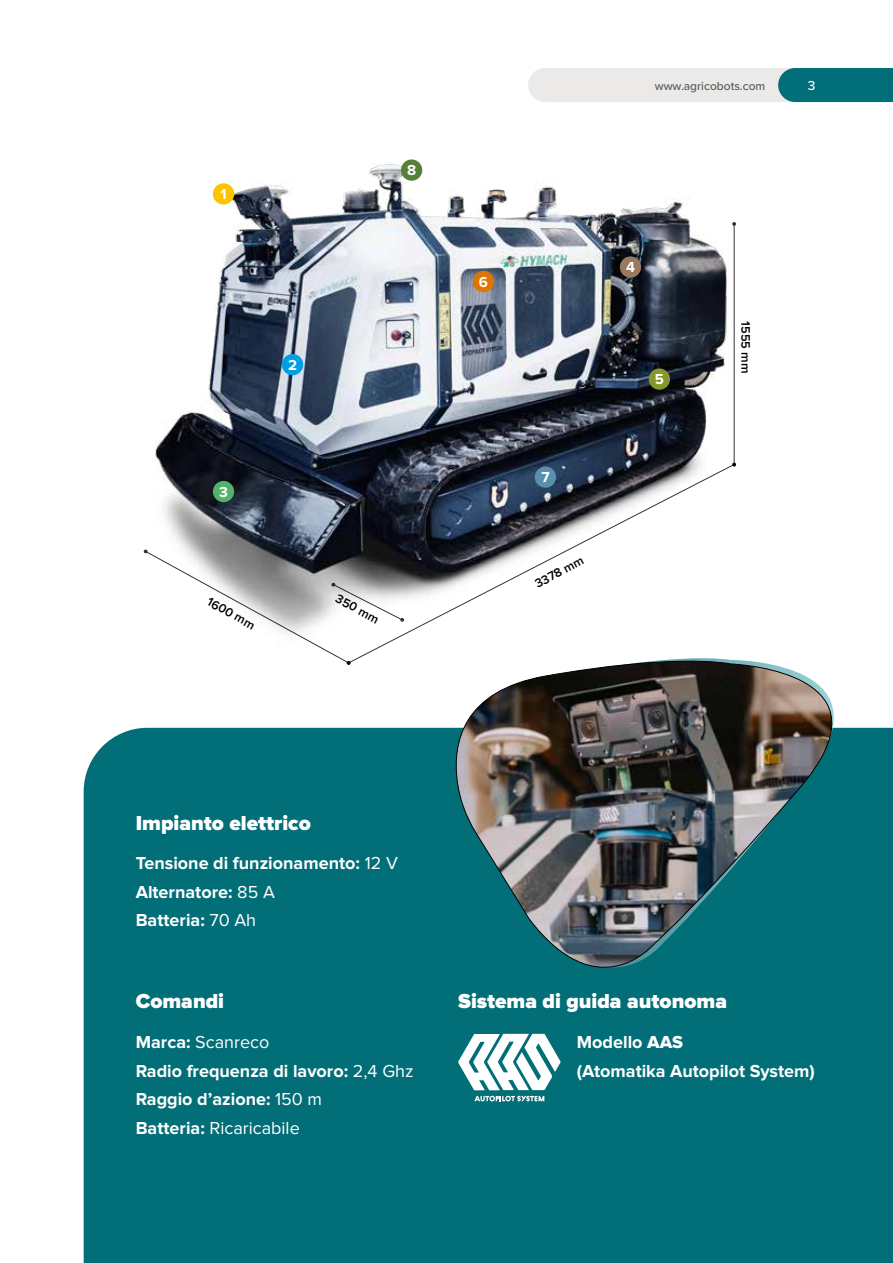
<style>
.page{position:relative;width:893px;height:1263px;background:#fff}
.page>*{position:absolute;margin:0;border:0;box-sizing:border-box;transform-origin:0 0}
.t1{font:900 21px "Proxima Nova";color:#fff}
.t2{font:700 18px/28.5px "Proxima Nova";color:#fff}
.t3{font:700 15px "Proxima Nova";color:#fff}
.t4{font:500 13.5px "Proxima Nova";color:#fff}
.t5{font:600 12.75px "Proxima Nova";color:#000}
.t6{font:500 12px "Proxima Nova";color:#5a5a58}
.s1{font-weight:400}
.s2{font-family:"Proxima Nova Extrabld";font-weight:400}
</style>
<div class="page">
<img style="left:143px;top:161px;width:594px;height:391px">
<svg style="left:347px;top:463px;width:388px;height:172px"></svg>
<hr style="left:734px;top:224px;width:1px;height:241px;background:#000">
<svg style="left:732px;top:463px;width:4px;height:4px"></svg>
<svg style="left:732px;top:222px;width:4px;height:4px"></svg>
<svg style="left:144px;top:549px;width:260px;height:116px"></svg>
<div style="left:213px;top:183px;width:21px;height:22px;background:#fdc300;border-radius:50%"></div>
<div style="left:401px;top:159px;width:21px;height:22px;background:#567f3c;border-radius:50%"></div>
<div style="left:620px;top:256px;width:21px;height:22px;background:#9b795e;border-radius:50%"></div>
<div style="left:649px;top:368px;width:21px;height:22px;background:#859829;border-radius:50%"></div>
<div style="left:473px;top:271px;width:21px;height:21px;background:#dd7500;border-radius:50%"></div>
<div style="left:535px;top:466px;width:21px;height:22px;background:#5a8fae;border-radius:50%"></div>
<div style="left:213px;top:481px;width:21px;height:21px;background:#53b36b;border-radius:50%"></div>
<div style="left:282px;top:354px;width:21px;height:21px;background:#009fe3;border-radius:50%"></div>
<div style="left:84px;top:728px;width:809px;height:535px;background:#026e77"></div>
<img style="left:452px;top:658px;width:441px;height:348px">
<svg style="left:474px;top:1096px;width:70px;height:5px"></svg>
<svg style="left:458px;top:1034px;width:103px;height:56px"></svg>
<svg style="left:528px;top:68px;width:365px;height:34px;background:#a5c3c6"></svg>
<p class="t3" style="left:220px;top:185px;width:8px">1</p>
<p class="t3" style="left:407px;top:162px;width:11px">8</p>
<p class="t3" style="left:219px;top:483px;width:10px">3</p>
<p class="t3" style="left:288px;top:356px;width:10px">2</p>
<p class="t5" style="left:211px;top:595px;width:54px;rotate:29deg">1600 mm</p>
<p class="t5" style="left:340px;top:592px;width:49px;rotate:29deg">350 mm</p>
<p class="t6" style="left:655px;top:77px;width:112px">www.agricobots.com</p>
<p class="t4" style="left:808px;top:75px;width:9px">3</p>
<p class="t3" style="left:479px;top:273px;width:11px">6</p>
<p class="t3" style="left:541px;top:469px;width:10px">7</p>
<p class="t5" style="left:533px;top:579px;width:55px;rotate:-28deg">3378 mm</p>
<p class="t3" style="left:626px;top:259px;width:10px">4</p>
<p class="t3" style="left:655px;top:371px;width:11px">5</p>
<p class="t5" style="left:751px;top:321px;width:54px;rotate:90deg">1555 mm</p>
<p class="t1" style="left:136px;top:810px;width:177px">Impianto elettrico</p>
<p class="t2" style="left:136px;top:850px;width:264px">Tensione di funzionamento: <span class="s1">12 V<br></span>Alternatore: <span class="s1">85 A<br></span>Batteria: <span class="s1">70 Ah</span></p>
<p class="t1" style="left:136px;top:989px;width:90px">Comandi</p>
<p class="t2" style="left:136px;top:1029px;width:279px">Marca: <span class="s1">Scanreco<br></span>Radio frequenza di lavoro: <span class="s1">2,4 Ghz<br></span>Raggio d’azione: <span class="s1">150 m<br></span>Batteria: <span class="s1">Ricaricabile</span></p>
<p class="t1" style="left:458px;top:989px;width:270px">Sistema di guida autonoma</p>
<p class="t2" style="left:577px;top:1028px;width:240px">Modello <span class="s2">AAS<br></span>(Atomatika Autopilot System)</p>
</div>
